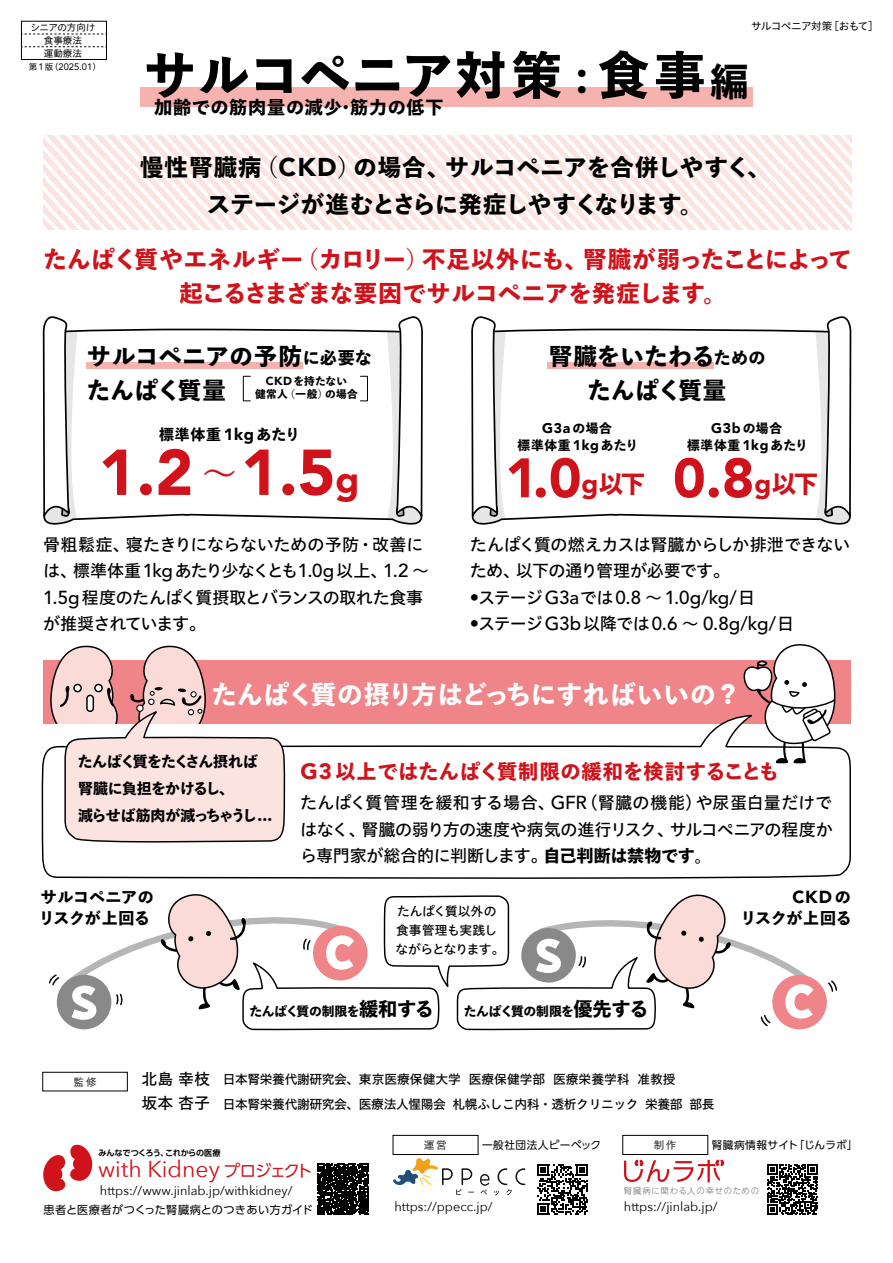
<style>
.page{position:relative;width:893px;height:1263px;background:#fff}
.page>*{position:absolute;margin:0;border:0;box-sizing:border-box;transform-origin:0 0}
.t1{font:900 64.05px "Avenir";color:#d0121b}
.t2{font:900 54.9px "Avenir";color:#d0121b}
.t3{font:800 51px "Yu Go Std N";letter-spacing:.035em;color:#000}
.t4{font:50.85px "P Puhu Picnic Min 2 H";color:#fff}
.t5{font:800 25.5px "Yu Go Std N";letter-spacing:.015em;color:#fff}
.t6{font:800 23.4px/37.2px "Yu Go Std N";letter-spacing:.01em;color:#000;text-align:center}
.t7{font:800 23.4px/34px "Yu Go Std N";letter-spacing:-.01em;color:#d0121b;text-align:center}
.t8{font:800 23.4px/34px "Yu Go Std N";letter-spacing:.03em;color:#000}
.t9{font:22.95px "Avenir Next";color:#d0121b}
.t10{font:800 20.25px "Yu Go Std N";letter-spacing:.02em;color:#d0121b}
.t11{font:500 18.75px "Avenir LT Std";letter-spacing:-.005em;color:#000}
.t12{font:800 18px "Yu Go Std N";letter-spacing:.04em;color:#000}
.t13{font:900 17.55px "Avenir";color:#000}
.t14{font:16.95px/26.5px "Hiragino UD Sans Std W5";letter-spacing:-.025em;color:#000}
.t15{font:800 15.9px/21.3px "Yu Go Std N";letter-spacing:-.005em;color:#000}
.t16{font:800 14.85px/26.5px "Yu Go Std N";letter-spacing:-.04em;color:#000}
.t17{font:900 14.1px "Avenir";letter-spacing:.045em;color:#000}
.t18{font:12.75px/19.2px "Hiragino UD Sans Std W5";letter-spacing:-.03em;color:#000}
.t19{font:12.75px "Avenir Next";color:#000}
.t20{font:800 12.75px "Yu Go Std N";letter-spacing:-.01em;color:#000}
.t21{font:11.1px "UD Shin Go Pro";letter-spacing:.025em;color:#000}
.t22{font:10.65px "UD Shin Go Pro";letter-spacing:.05em;color:#000}
.t23{font:800 10.65px/12.8px "Yu Go Std N";letter-spacing:.04em;color:#000;text-align:center}
.t24{font:10.65px "Hiragino UD Sans Std W4";letter-spacing:-.055em;color:#000}
.t25{font:10.65px "Hiragino UD Sans Std W3";color:#000}
.t26{font:9.6px/12.8px "Hiragino UD Sans Std W4";color:#000;text-align:center}
.t27{font:9.3px "Avenir LT Std";color:#000}
.t28{font:300 8.55px "UD Shin Go NT Pro";letter-spacing:.085em;color:#727171}
.t29{font:700 8.1px "UD Shin Go Pro De";letter-spacing:-.02em;color:#040000}
.s1{font-size:38.25px}
.s2{font-family:"Hiragino UD Sans Std W4";font-size:8.55px}
.s3{font-family:"Avenir";font-weight:900;font-size:25.65px}
.s4{font-size:16.95px}
.s5{font-family:"Avenir";font-weight:900;font-size:11.7px}
.s6{font-family:"Avenir";font-weight:900;font-size:16.35px}
.s7{font-family:"Yu Go Std N";font-weight:800;font-size:34.65px}
.s8{font-family:"Yu Go Std N";font-weight:800;font-size:12.75px}
.s9{font-family:"Avenir";font-weight:900;font-size:14.1px}
.s10{font-size:26.85px}
.s11{font-family:"Yu Go Std N";font-weight:800;font-size:24.45px}
.s12{font-family:"Avenir LT Std";font-weight:500;font-size:18.75px}
.s13{font-family:"Hiragino UD Sans Std W5";font-weight:400;font-size:16.95px}
.s14{font-family:"Avenir";font-weight:900;font-size:28.05px}
.s15{font-family:"Avenir";font-weight:900;font-size:22.2px}
.s16{font-family:"Yu Go Std N";font-weight:800}
.s17{font-family:"Yu Go Std N";font-weight:800;font-size:15.9px}
.s18{font-size:19.2px}
.s19{font-size:15.9px}
.s20{font-family:"UD Shin Go Pro";font-size:16.35px}
</style>
<div class="page">
<div style="left:21px;top:21px;width:86px;height:39px;border:1px solid #000"></div>
<svg style="left:21px;top:34px;width:85px;height:1px"></svg>
<svg style="left:21px;top:46px;width:85px;height:1px"></svg>
<div style="left:43px;top:660px;width:808px;height:64px;background:#ef8588"></div>
<div style="left:141px;top:87px;width:612px;height:19px;background:#f5b2af"></div>
<svg style="left:43px;top:136px;width:808px;height:93px;fill:#fbe5e2"></svg>
<svg style="left:77px;top:328px;width:310px;height:192px"></svg>
<svg style="left:387px;top:316px;width:36px;height:209px"></svg>
<svg style="left:42px;top:316px;width:35px;height:209px"></svg>
<svg style="left:506px;top:328px;width:309px;height:192px"></svg>
<svg style="left:815px;top:316px;width:37px;height:209px"></svg>
<svg style="left:471px;top:316px;width:35px;height:209px"></svg>
<div style="left:86px;top:362px;width:217px;height:6px;background:#f5b2af"></div>
<div style="left:547px;top:362px;width:167px;height:6px;background:#f5b2af"></div>
<div style="left:243px;top:376px;width:8px;height:25px;border:1px solid #000"></div>
<div style="left:360px;top:376px;width:8px;height:25px;border:1px solid #000"></div>
<svg style="left:41px;top:716px;width:810px;height:163px"></svg>
<svg style="left:742px;top:644px;width:94px;height:121px"></svg>
<svg style="left:49px;top:645px;width:237px;height:201px"></svg>
<svg style="left:48px;top:894px;width:789px;height:137px"></svg>
<div style="left:43px;top:1072px;width:85px;height:19px;border:1px solid #000"></div>
<svg style="left:43px;top:1144px;width:49px;height:48px"></svg>
<svg style="left:393px;top:1158px;width:81px;height:37px"></svg>
<svg style="left:480px;top:1168px;width:45px;height:27px"></svg>
<svg style="left:537px;top:1164px;width:51px;height:51px"></svg>
<svg style="left:767px;top:1164px;width:51px;height:51px"></svg>
<div style="left:393px;top:1135px;width:85px;height:20px;border:1px solid #000"></div>
<svg style="left:624px;top:1159px;width:100px;height:23px"></svg>
<div style="left:622px;top:1135px;width:86px;height:20px;border:1px solid #000"></div>
<svg style="left:317px;top:1164px;width:51px;height:51px;background:#1a1a1a"></svg>
<p class="t26" style="left:31px;top:21px;width:66px">シニアの方向け食事療法<br>運動療法</p>
<p class="t24" style="left:751px;top:18px;width:129px">サルコペニア対策［おもて］</p>
<h3 class="t3" style="left:144px;top:35px;width:606px">サルコペニア対策<span class="s1">：</span>食事<span class="s1">編</span></h3>
<p class="t12" style="left:154px;top:93px;width:291px">加齢での筋肉量の減少・筋力の低下</p>
<p class="t27" style="left:29px;top:61px;width:73px"><span class="s2">第</span>1<span class="s2">版（</span>2025.01<span class="s2">）</span></p>
<h3 class="t6" style="left:140px;top:149px;width:632px">慢性腎臓病（<span class="s3">CKD</span>）の場合、サルコペニアを合併しやすく、ステージが進むとさらに発症しやすくなります。</h3>
<h3 class="t7" style="left:44px;top:242px;width:809px">たんぱく質やエネルギー（カロリー）不足以外にも、腎臓が弱ったことによって起こるさまざまな要因でサルコペニアを発症します。</h3>
<h3 class="t8" style="left:87px;top:339px;width:287px">サルコペニアの予防<span class="s4">に必要な</span>たんぱく質量</h3>
<h3 class="t6" style="left:549px;top:339px;width:218px;line-height:34px">腎臓をいたわる<span class="s4">ための</span>たんぱく質量</h3>
<p class="t23" style="left:255px;top:375px;width:104px"><span class="s5">CKD</span>を持たない<br>健常人（一般）の場合</p>
<p class="t16" style="left:159px;top:421px;width:142px">標準体重 <span class="s6">1kg</span>あたり</p>
<h1 class="t1" style="left:99px;top:418px;width:263px">1.2 <span class="s7">～</span>1.5<span class="s1">g</span></h1>
<p class="t17" style="left:542px;top:416px;width:71px">G3a<span class="s8">の場合</span></p>
<p class="t20" style="left:518px;top:435px;width:122px">標準体重 <span class="s9">1kg</span>あたり</p>
<p class="t17" style="left:711px;top:416px;width:72px">G3b<span class="s8">の場合</span></p>
<p class="t20" style="left:687px;top:435px;width:122px">標準体重 <span class="s9">1kg</span>あたり</p>
<h2 class="t2" style="left:505px;top:431px;width:142px">1.0<span class="s10">g</span><span class="s11">以下</span></h2>
<h2 class="t2" style="left:673px;top:431px;width:147px">0.8<span class="s10">g</span><span class="s11">以下</span></h2>
<p class="t14" style="left:43px;top:530px;width:387px">骨粗鬆症、寝たきりにならないための予防・改善には、標準体重<span class="s12">1kg</span>あたり少なくとも<span class="s12">1.0g</span>以上、<span class="s12">1.2</span> ～<br><span class="s12">1.5g</span>程度のたんぱく質摂取とバランスの取れた食事が推奨されています。</p>
<p class="t14" style="left:470px;top:530px;width:382px">たんぱく質の燃えカスは腎臓からしか排泄できないため、以下の通り管理が必要です。</p>
<p class="t11" style="left:470px;top:586px;width:287px">•<span class="s13">ステージ</span>G3a<span class="s13">では</span>0.8 <span class="s13">～</span> 1.0g/kg/<span class="s13">日</span></p>
<p class="t11" style="left:470px;top:613px;width:326px">•<span class="s13">ステージ</span>G3b<span class="s13">以降では</span>0.6 <span class="s13">～</span> 0.8g/kg/<span class="s13">日</span></p>
<h3 class="t5" style="left:211px;top:674px;width:526px">たんぱく質の摂り方はどっちにすればいいの <span class="s14">?</span></h3>
<p class="t16" style="left:78px;top:749px;width:196px">たんぱく質をたくさん摂れば腎臓に負担をかけるし、<br>減らせば筋肉が減っちゃうし<span class="s6">...</span></p>
<p class="t10" style="left:300px;top:756px;width:480px"><span class="s15">G3</span> 以上ではたんぱく質制限の緩和を検討することも</p>
<p class="t14" style="left:300px;top:788px;width:534px;text-align:justify">たんぱく質管理を緩和する場合、<span class="s12">GFR</span>（腎臓の機能）や尿蛋白量だけではなく、腎臓の弱り方の速度や病気の進行リスク、サルコペニアの程度から専門家が総合的に判断します。<span class="s16">自己判断は禁物です。</span></p>
<p class="t15" style="left:39px;top:886px;width:116px">サルコペニアのリスクが上回る</p>
<p class="t13" style="left:792px;top:881px;width:60px">CKD<span class="s17">の</span></p>
<p class="t18" style="left:395px;top:901px;width:111px">たんぱく質以外の食事管理も実践しながらとなります。</p>
<p class="t15" style="left:740px;top:907px;width:113px">リスクが上回る</p>
<h3 class="t4" style="left:324px;top:918px;width:34px">C</h3>
<h3 class="t4" style="left:533px;top:921px;width:32px">S</h3>
<p class="t20" style="left:249px;top:1001px;width:186px">たんぱく質の制限を<span class="s18">緩和する</span></p>
<p class="t20" style="left:464px;top:1001px;width:186px">たんぱく質の制限を<span class="s18">優先する</span></p>
<h3 class="t4" style="left:783px;top:967px;width:34px">C</h3>
<h3 class="t4" style="left:69px;top:968px;width:32px">S</h3>
<p class="t25" style="left:73px;top:1073px;width:25px">監修</p>
<p class="t18" style="left:141px;top:1067px;width:587px;line-height:24.5px"><span class="s19">北島幸枝</span>　日本腎栄養代謝研究会、東京医療保健大学 医療保健学部 医療栄養学科 准教授　<br><span class="s19">坂本杏子</span>　日本腎栄養代謝研究会、医療法人惺陽会 札幌ふしこ内科・透析クリニック 栄養部 部長　</p>
<p class="t29" style="left:98px;top:1146px;width:124px">みんなでつくろう、これからの医療</p>
<h3 class="t9" style="left:98px;top:1150px;width:216px">with Kidney <span class="s20">プロジェクト</span></h3>
<p class="t19" style="left:100px;top:1179px;width:194px">https://www.jinlab.jp/withkidney/</p>
<p class="t21" style="left:43px;top:1200px;width:271px">患者と医療者がつくった腎臓病とのつきあい方ガイド</p>
<p class="t25" style="left:424px;top:1137px;width:24px">運営</p>
<p class="t22" style="left:482px;top:1136px;width:120px">一般社団法人ピーペック</p>
<p class="t19" style="left:394px;top:1196px;width:99px">https://ppecc.jp/</p>
<p class="t25" style="left:654px;top:1137px;width:24px">制作</p>
<p class="t22" style="left:712px;top:1136px;width:147px">腎臓病情報サイト「じんラボ」</p>
<p class="t28" style="left:624px;top:1183px;width:137px">腎臓病に関わる人の幸せのための</p>
<p class="t19" style="left:624px;top:1196px;width:95px">https://jinlab.jp/</p>
</div>
